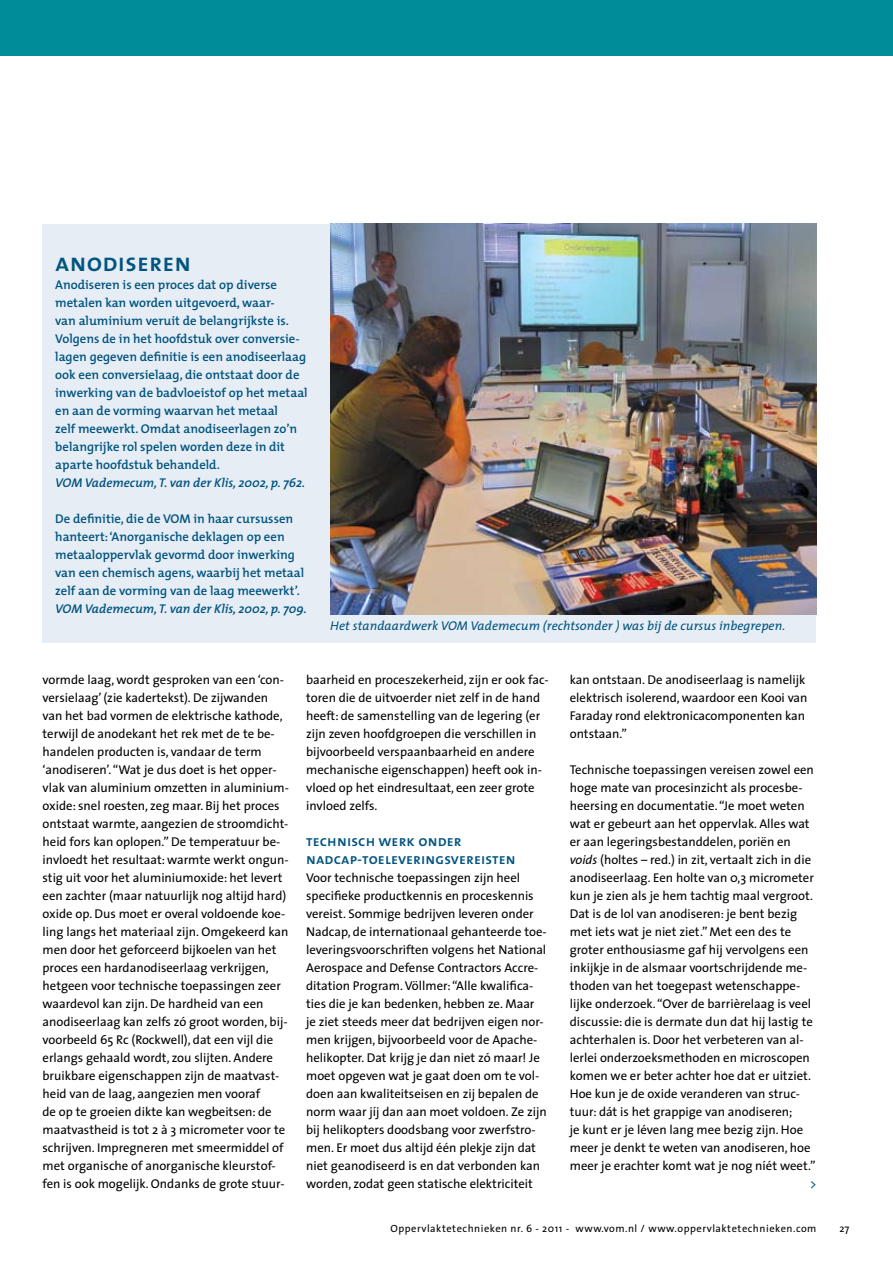
<style>
.page{position:relative;width:893px;height:1263px;background:#fff}
.page>*{position:absolute;margin:0;border:0;box-sizing:border-box;transform-origin:0 0}
.t1{font:25.5px "The Mix Semi Bold Caps";letter-spacing:.01em;color:#005480}
.t2{font:15px/18px "The Mix Semi Bold Caps";letter-spacing:.01em;color:#005480}
.t3{font:12.75px/18px "The Sans";color:#000}
.t4{font:600 12.75px/18px "The Mix";color:#005480}
.t5{font:italic 600 12.75px "The Mix";color:#005480}
.t6{font:italic 12.75px "The Mix";letter-spacing:.005em;color:#005480}
.t7{font:12.75px "The Sans";color:#005480}
.t8{font:10.5px "The Sans";letter-spacing:.05em;color:#000}
.s1{font-style:italic}
</style>
<div class="page">
<div style="left:0;top:0;width:893px;height:55px;background:#008c99"></div>
<div style="left:43px;top:224px;width:773px;height:418px;background:#e7edf4"></div>
<img style="left:330px;top:224px;width:486px;height:391px">
<h1 class="t1" style="left:55px;top:241px;width:137px">anodiseren</h1>
<p class="t4" style="left:55px;top:276px;width:254px">Anodiseren is een proces dat op diverse metalen kan worden uitgevoerd, waar-<br>van aluminium veruit de belangrijkste is.<br>Volgens de in het hoofdstuk over conversie&shy;lagen gegeven definitie is een anodiseerlaag ook een conversielaag, die ontstaat door de inwerking van de badvloeistof op het metaal en aan de vorming waarvan het metaal<br>zelf meewerkt. Omdat anodiseerlagen zo’n belangrijke rol spelen worden deze in dit aparte hoofdstuk behandeld.</p>
<p class="t5" style="left:55px;top:472px;width:252px">VOM Vademecum, T. van der Klis, 2002, p. 762.</p>
<p class="t4" style="left:55px;top:510px;width:250px">De definitie, die de VOM in haar cursussen hanteert: ‘Anorganische deklagen op een metaaloppervlak gevormd door inwerking van een chemisch agens, waarbij het metaal zelf aan de vorming van de laag meewerkt’.</p>
<p class="t5" style="left:55px;top:598px;width:253px">VOM Vademecum, T. van der Klis, 2002, p. 709.</p>
<p class="t6" style="left:330px;top:615px;width:456px">Het standaardwerk VOM Vademecum (rechtsonder ) was bij de cursus inbegrepen.</p>
<p class="t3" style="left:43px;top:670px;width:248px">vormde laag, wordt gesproken van een ‘con&shy;versielaag’ (zie kadertekst). De zijwanden van het bad vormen de elektrische kathode, terwijl de anodekant het rek met de te be&shy;handelen producten is, vandaar de term ‘anodiseren’. “Wat je dus doet is het opper&shy;vlak van aluminium omzetten in aluminium&shy;oxide: snel roesten, zeg maar. Bij het proces ontstaat warmte, aangezien de stroomdicht&shy;heid fors kan oplopen.” De temperatuur be&shy;ïnvloedt het resultaat: warmte werkt ongun&shy;stig uit voor het aluminiumoxide: het levert een zachter (maar natuurlijk nog altijd hard) oxide op. Dus moet er overal voldoende koe&shy;ling langs het materiaal zijn. Omgekeerd kan men door het geforceerd bijkoelen van het proces een hardanodiseerlaag verkrijgen, hetgeen voor technische toepassingen zeer waardevol kan zijn. De hardheid van een anodiseerlaag kan zelfs zó groot worden, bij&shy;voorbeeld 65 Rc (Rockwell), dat een vijl die erlangs gehaald wordt, zou slijten. Andere bruikbare eigenschappen zijn de maatvast&shy;heid van de laag, aangezien men vooraf<br>de op te groeien dikte kan wegbeitsen: de maatvastheid is tot 2 à 3 micrometer voor te schrijven. Impregneren met smeermiddel of met organische of anorganische kleurstof&shy;fen is ook mogelijk. Ondanks de grote stuur-</p>
<p class="t3" style="left:306px;top:670px;width:244px">baarheid en proceszekerheid, zijn er ook fac&shy;toren die de uitvoerder niet zelf in de hand heeft: de samenstelling van de legering (er zijn zeven hoofdgroepen die verschillen in bijvoorbeeld verspaanbaarheid en andere mechanische eigenschappen) heeft ook in&shy;vloed op het eindresultaat, een zeer grote invloed zelfs.</p>
<p class="t2" style="left:306px;top:832px;width:211px">technisch werk onder nadcap-toeleveringsvereisten</p>
<p class="t3" style="left:306px;top:868px;width:242px">Voor technische toepassingen zijn heel specifieke productkennis en proceskennis vereist. Sommige bedrijven leveren onder Nadcap, de internationaal gehanteerde toe&shy;leveringsvoorschriften volgens het National Aerospace and Defense Contractors Accre&shy;ditation Program. Völlmer: “Alle kwalifica&shy;ties die je kan bedenken, hebben ze. Maar je ziet steeds meer dat bedrijven eigen nor&shy;men krijgen, bijvoorbeeld voor de Apache&shy;helikopter. Dat krijg je dan niet zó maar! Je moet opgeven wat je gaat doen om te vol&shy;doen aan kwaliteitseisen en zij bepalen de norm waar jíj dan aan moet voldoen. Ze zijn bij helikopters doodsbang voor zwerfstro&shy;men. Er moet dus altijd één plekje zijn dat niet geanodiseerd is en dat verbonden kan worden, zodat geen statische elektriciteit</p>
<p class="t3" style="left:570px;top:670px;width:239px">kan ontstaan. De anodiseerlaag is namelijk elektrisch isolerend, waardoor een Kooi van Faraday rond elektronicacomponenten kan ontstaan.”</p>
<p class="t3" style="left:570px;top:760px;width:247px">Technische toepassingen vereisen zowel een hoge mate van procesinzicht als procesbe&shy;heersing en documentatie. “Je moet weten wat er gebeurt aan het oppervlak. Alles wat er aan legeringsbestanddelen, poriën en <span class="s1">voids</span> (holtes – red.) in zit, vertaalt zich in die anodiseerlaag. Een holte van 0,3 micrometer kun je zien als je hem tachtig maal vergroot.<br>Dat is de lol van anodiseren: je bent bezig met iets wat je niet ziet.” Met een des te groter enthousiasme gaf hij vervolgens een inkijkje in de alsmaar voortschrijdende me&shy;thoden van het toegepast wetenschappe&shy;lijke onderzoek. “Over de barrièrelaag is veel discussie: die is dermate dun dat hij lastig te achterhalen is. Door het verbeteren van al&shy;lerlei onderzoeksmethoden en microscopen komen we er beter achter hoe dat er uitziet.<br>Hoe kun je de oxide veranderen van struc&shy;tuur: dát is het grappige van anodiseren;<br>je kunt er je léven lang mee bezig zijn. Hoe meer je denkt te weten van anodiseren, hoe meer je erachter komt wat je nog níét weet.”</p>
<p class="t7" style="left:810px;top:1173px;width:8px">&gt;</p>
<p class="t8" style="left:390px;top:1220px;width:427px">Oppervlaktetechnieken nr. 6 - 2011 - www.vom.nl / www.oppervlaktetechnieken.com</p>
<p class="t8" style="left:839px;top:1220px;width:11px">27</p>
</div>
